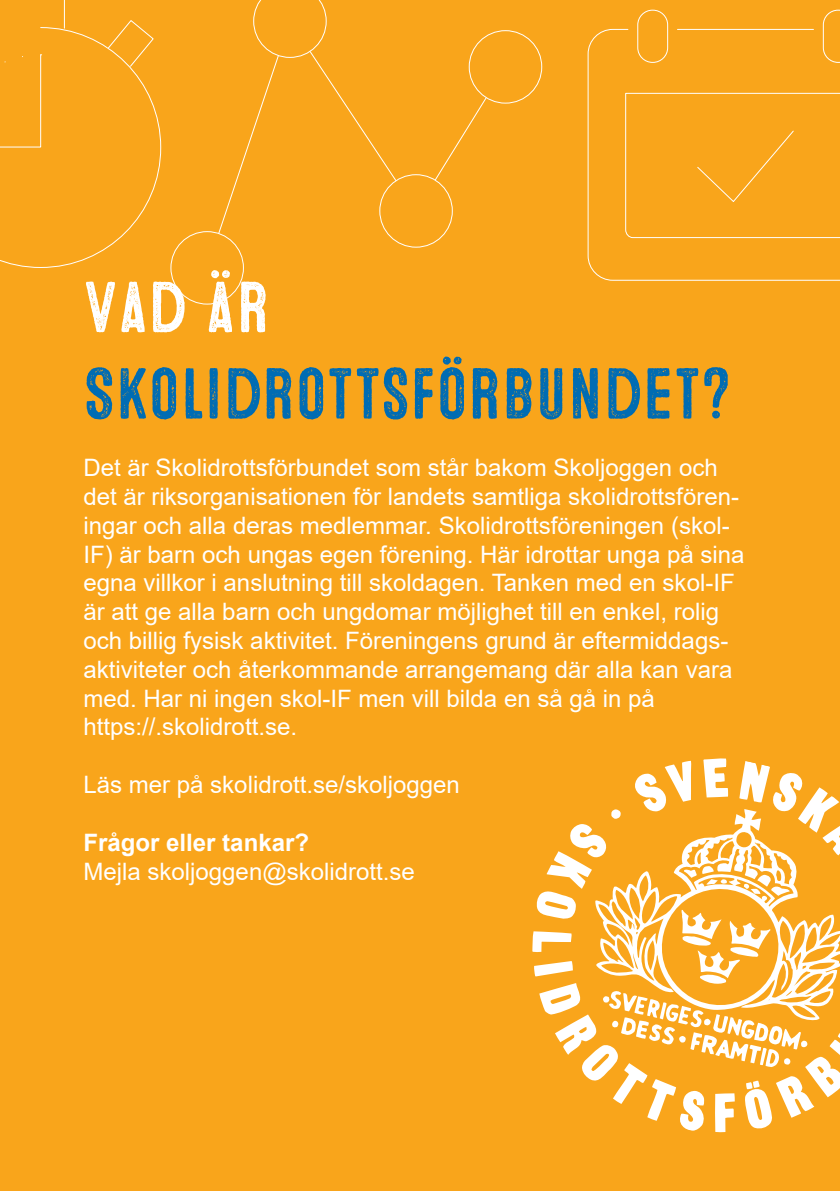
<style>
.page{position:relative;width:840px;height:1191px;background:#fff}
.page>*{position:absolute;margin:0;border:0;box-sizing:border-box;transform-origin:0 0}
.t1{font:72px "Microbrew Three";color:#006cb3}
.t2{font:72px "Microbrew Three";color:#fff}
.t3{font:24px/28.8px "Arial";color:#fff}
.t4{font:700 24px "Arial";color:#fff}
</style>
<div class="page">
<div style="left:0;top:0;width:839px;height:1191px;background:#f9a51b"></div>
<svg style="left:532px;top:758px;width:307px;height:374px"></svg>
<svg style="left:434px;top:96px;width:53px;height:85px"></svg>
<div style="left:468px;top:30px;width:74px;height:73px;border:1px solid #fff;border-radius:50%"></div>
<div style="left:170px;top:231px;width:74px;height:73px;border:1px solid #fff;border-radius:50%"></div>
<svg style="left:217px;top:0;width:180px;height:234px"></svg>
<svg style="left:0;top:0;width:161px;height:268px"></svg>
<svg style="left:587px;top:29px;width:252px;height:252px"></svg>
<svg style="left:822px;top:10px;width:17px;height:53px"></svg>
<div style="left:637px;top:10px;width:30px;height:53px;border:1px solid #fff;border-radius:15px"></div>
<svg style="left:624px;top:93px;width:215px;height:145px"></svg>
<h1 class="t2" style="left:83px;top:266px;width:188px">VAD ÄR</h1>
<h1 class="t1" style="left:83px;top:353px;width:648px">SKOLIDROTTSFÖRBUNDET?</h1>
<p class="t3" style="left:83px;top:453px;width:662px">Det är Skolidrottsförbundet som står bakom Skoljoggen och det är riksorganisationen för landets samtliga skolidrottsfören&shy;ingar och alla deras medlemmar. Skolidrottsföreningen (skol-IF) är barn och ungas egen förening. Här idrottar unga på sina egna villkor i anslutning till skoldagen. Tanken med en skol-IF är att ge alla barn och ungdomar möjlighet till en enkel, rolig och billig fysisk aktivitet. Föreningens grund är eftermiddags&shy;aktiviteter och återkommande arrangemang där alla kan vara med. Har ni ingen skol-IF men vill bilda en så gå in på https://.skolidrott.se.</p>
<p class="t3" style="left:83px;top:770px;width:378px">Läs mer på skolidrott.se/skoljoggen</p>
<p class="t4" style="left:83px;top:825px;width:227px">Frågor eller tankar?</p>
<p class="t3" style="left:83px;top:856px;width:333px">Mejla skoljoggen@skolidrott.se</p>
</div>
